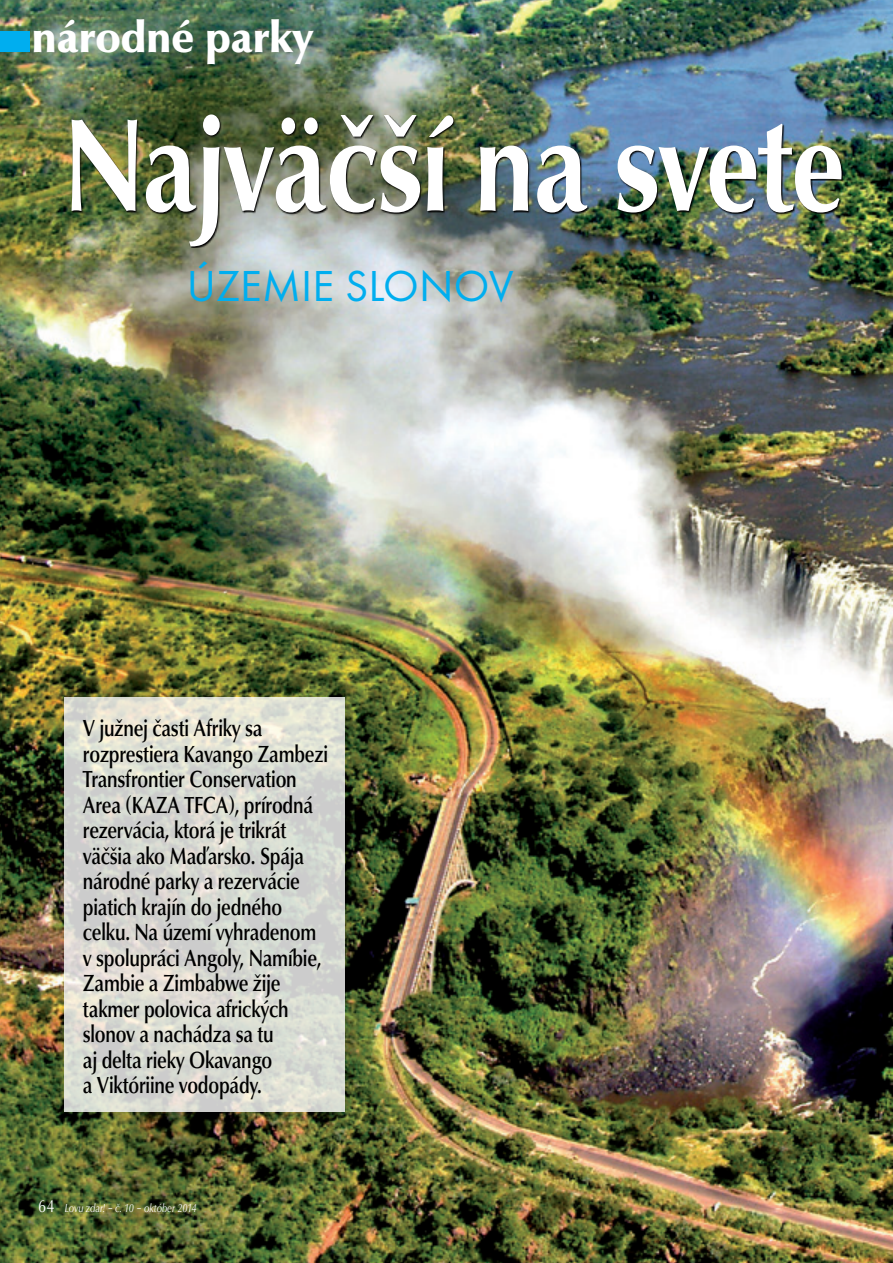
<style>
.page{position:relative;width:893px;height:1263px;background:#fff}
.page>*{position:absolute;margin:0;border:0;box-sizing:border-box;transform-origin:0 0}
.NADPIS{font:700 135px "Classico URWTOT";letter-spacing:-.01em;color:#fff;scale:.8 1}
.podnadpis{font:45px "Futura TOT";letter-spacing:.005em;color:#00aeef}
.HLAVNY_TEXT{font:900 45px "Classico URWTOT";color:#fff}
.t1{font:500 24px/25.5px "Classico URWTOT";letter-spacing:-.01em;color:#000;scale:.8 1}
.HLAVNY_TEXT-2{font:18px "Classico URWTOT";color:#fff;scale:.8 1}
.HLAVNY_TEXT-3{font:italic 12px "Classico URWTOT";color:#fff;scale:.8 1}
</style>
<div class="page">
<img style="left:0;top:0;width:893px;height:1263px">
<img style="left:73px;top:116px;width:770px;height:132px">
<svg style="left:64px;top:697px;width:280px;height:415px;fill:#d7dad2"></svg>
<div style="left:0;top:31px;width:30px;height:21px;background:#00aeef"></div>
<p class="HLAVNY_TEXT" style="left:32px;top:9px;width:283px">národné parky</p>
<p class="NADPIS" style="left:64px;top:81px;width:977px">Najväčší na svete</p>
<p class="podnadpis" style="left:187px;top:259px;width:328px">ÚZEMIE SLONOV</p>
<p class="t1" style="left:83px;top:716px;width:308px">V južnej časti Afriky sa rozprestiera Kavango Zambezi<br>Transfrontier Conservation<br>Area (KAZA TFCA), prírodná rezervácia, ktorá je trikrát väčšia ako Maďarsko. Spája národné parky a rezervácie piatich krajín do jedného celku. Na území vyhradenom v spolupráci Angoly, Namíbie,<br>Zambie a Zimbabwe žije takmer polovica afrických slonov a nachádza sa tu<br>aj delta rieky Okavango<br>a Viktóriine vodopády.</p>
<p class="HLAVNY_TEXT-2" style="left:38px;top:1194px;width:22px">64</p>
<p class="HLAVNY_TEXT-3" style="left:65px;top:1200px;width:167px">Lovu zdar! – č. 10 – október 2014</p>
</div>
